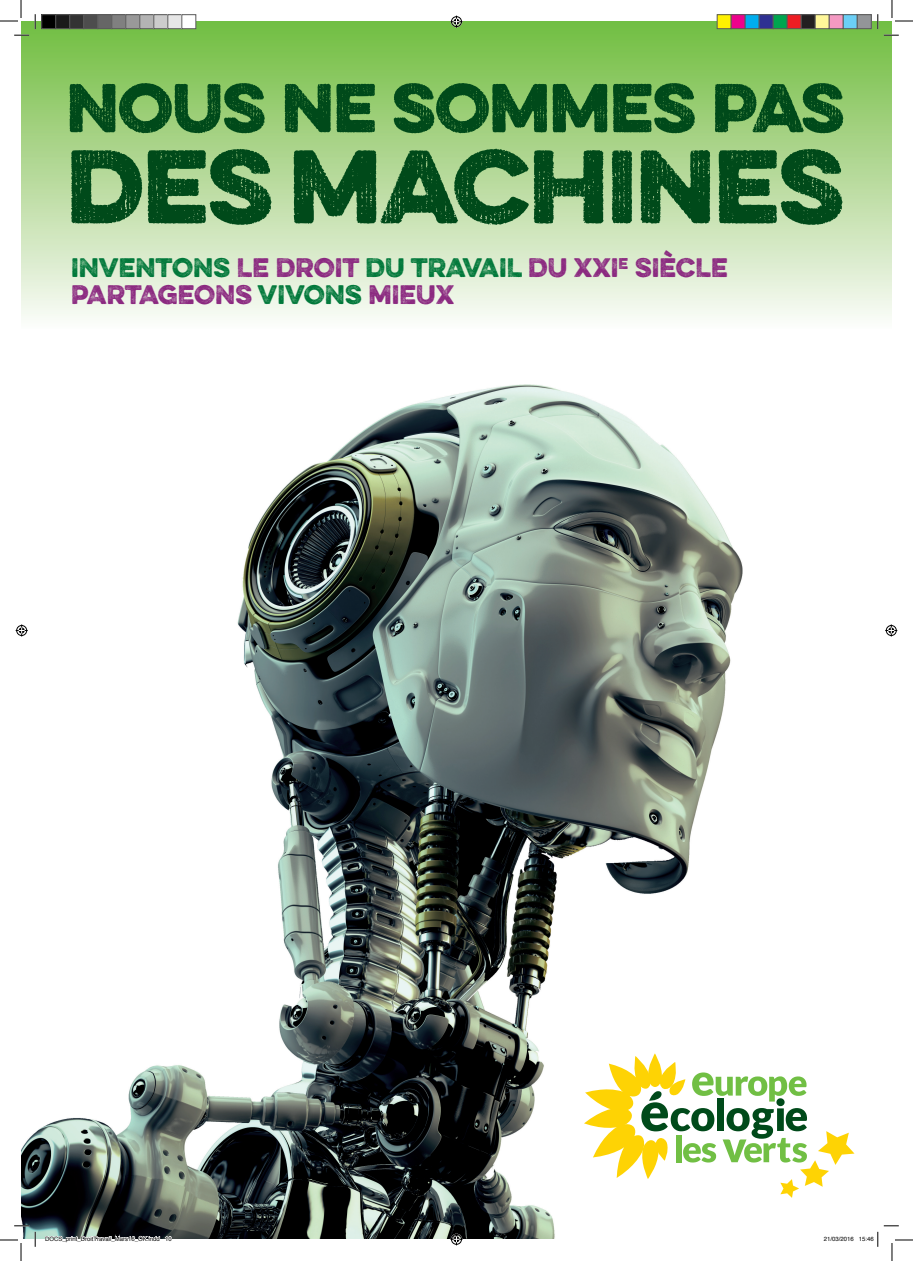
<style>
.page{position:relative;width:913px;height:1261px;background:#fff}
.page>*{position:absolute;margin:0;border:0;box-sizing:border-box;transform-origin:0 0}
.t1{font:700 93px "Eveleth";letter-spacing:-.02em;color:#004a1a}
.t2{font:700 61.5px "Eveleth";letter-spacing:-.02em;color:#004a1a}
.t3{font:24px/27px "Eveleth";color:#8b2980}
.t4{font:6px "Helvetica";color:#000}
.s1{color:#00783a}
</style>
<div class="page">
<div style="left:21px;top:21px;width:870px;height:308px;background:linear-gradient(to bottom,#71bc3f,#fbfaf8)"></div>
<img style="left:21px;top:384px;width:834px;height:854px">
<svg style="left:584px;top:1053px;width:270px;height:145px"></svg>
<svg style="left:14px;top:35px;width:15px;height:1px"></svg>
<svg style="left:883px;top:35px;width:15px;height:1px"></svg>
<svg style="left:14px;top:1225px;width:15px;height:2px"></svg>
<svg style="left:35px;top:14px;width:1px;height:15px"></svg>
<svg style="left:35px;top:1232px;width:1px;height:15px"></svg>
<svg style="left:876px;top:14px;width:2px;height:15px"></svg>
<svg style="left:0;top:0;width:22px;height:22px"></svg>
<svg style="left:0;top:1239px;width:22px;height:22px"></svg>
<svg style="left:891px;top:0;width:21px;height:22px"></svg>
<svg style="left:450px;top:16px;width:12px;height:12px"></svg>
<svg style="left:450px;top:1233px;width:12px;height:12px"></svg>
<svg style="left:16px;top:624px;width:12px;height:12px"></svg>
<svg style="left:885px;top:624px;width:12px;height:12px"></svg>
<div style="left:42px;top:15px;width:14px;height:14px;background:#000"></div>
<div style="left:41px;top:14px;width:15px;height:15px;border:1px solid #595959"></div>
<div style="left:56px;top:15px;width:14px;height:14px;background:#1a1a1a"></div>
<div style="left:55px;top:14px;width:15px;height:15px;border:1px solid #595959"></div>
<div style="left:70px;top:15px;width:14px;height:14px;background:#333"></div>
<div style="left:69px;top:14px;width:15px;height:15px;border:1px solid #595959"></div>
<div style="left:84px;top:15px;width:14px;height:14px;background:#4d4d4d"></div>
<div style="left:83px;top:14px;width:15px;height:15px;border:1px solid #595959"></div>
<div style="left:98px;top:15px;width:14px;height:14px;background:#666"></div>
<div style="left:97px;top:14px;width:15px;height:15px;border:1px solid #595959"></div>
<div style="left:112px;top:15px;width:14px;height:14px;background:#808080"></div>
<div style="left:111px;top:14px;width:15px;height:15px;border:1px solid #595959"></div>
<div style="left:126px;top:15px;width:14px;height:14px;background:#999"></div>
<div style="left:125px;top:14px;width:15px;height:15px;border:1px solid #595959"></div>
<div style="left:140px;top:15px;width:14px;height:14px;background:#b3b3b3"></div>
<div style="left:139px;top:14px;width:15px;height:15px;border:1px solid #595959"></div>
<div style="left:154px;top:15px;width:14px;height:14px;background:#ccc"></div>
<div style="left:153px;top:14px;width:15px;height:15px;border:1px solid #595959"></div>
<div style="left:168px;top:15px;width:14px;height:14px;background:#e6e6e6"></div>
<div style="left:167px;top:14px;width:15px;height:15px;border:1px solid #595959"></div>
<div style="left:182px;top:15px;width:14px;height:14px;background:#fff"></div>
<div style="left:181px;top:14px;width:15px;height:15px;border:1px solid #595959"></div>
<div style="left:717px;top:15px;width:14px;height:14px;background:#fff101"></div>
<div style="left:716px;top:14px;width:15px;height:15px;border:1px solid #595959"></div>
<div style="left:731px;top:15px;width:14px;height:14px;background:#ed028c"></div>
<div style="left:730px;top:14px;width:15px;height:15px;border:1px solid #595959"></div>
<div style="left:745px;top:15px;width:14px;height:14px;background:#00aeef"></div>
<div style="left:744px;top:14px;width:15px;height:15px;border:1px solid #595959"></div>
<div style="left:759px;top:15px;width:14px;height:14px;background:#2e3092"></div>
<div style="left:758px;top:14px;width:15px;height:15px;border:1px solid #595959"></div>
<div style="left:773px;top:15px;width:14px;height:14px;background:#00a54f"></div>
<div style="left:772px;top:14px;width:15px;height:15px;border:1px solid #595959"></div>
<div style="left:787px;top:15px;width:14px;height:14px;background:#ee1d23"></div>
<div style="left:786px;top:14px;width:15px;height:15px;border:1px solid #595959"></div>
<div style="left:801px;top:15px;width:14px;height:14px;background:#231f20"></div>
<div style="left:800px;top:14px;width:15px;height:15px;border:1px solid #595959"></div>
<div style="left:815px;top:15px;width:14px;height:14px;background:#fff79a"></div>
<div style="left:814px;top:14px;width:15px;height:15px;border:1px solid #595959"></div>
<div style="left:829px;top:15px;width:14px;height:14px;background:#f499c2"></div>
<div style="left:828px;top:14px;width:15px;height:15px;border:1px solid #595959"></div>
<div style="left:843px;top:15px;width:14px;height:14px;background:#6bcff6"></div>
<div style="left:842px;top:14px;width:15px;height:15px;border:1px solid #595959"></div>
<div style="left:857px;top:15px;width:14px;height:14px;background:#939598"></div>
<div style="left:856px;top:14px;width:15px;height:15px;border:1px solid #595959"></div>
<svg style="left:45px;top:1235px;width:127px;height:4px"></svg>
<svg style="left:823px;top:1225px;width:89px;height:36px"></svg>
<h2 class="t2" style="left:66px;top:61px;width:780px">NOUS NE SOMMES PAS</h2>
<h1 class="t1" style="left:66px;top:115px;width:780px">DES MACHINES</h1>
<p class="t3" style="left:71px;top:254px;width:658px"><span class="s1">INVENTONS</span> LE DROIT <span class="s1">DU TRAVAIL</span> DU XXI<sup>E</sup> SIÈCLE<br>PARTAGEONS <span class="s1">VIVONS</span> MIEUX</p>
<p class="t4" style="left:45px;top:1234px;width:128px">DOCS_print_DroitTravail_Mars16_OK.indd 10</p>
<p class="t4" style="left:823px;top:1234px;width:52px">21/03/2016 15:46</p>
</div>
